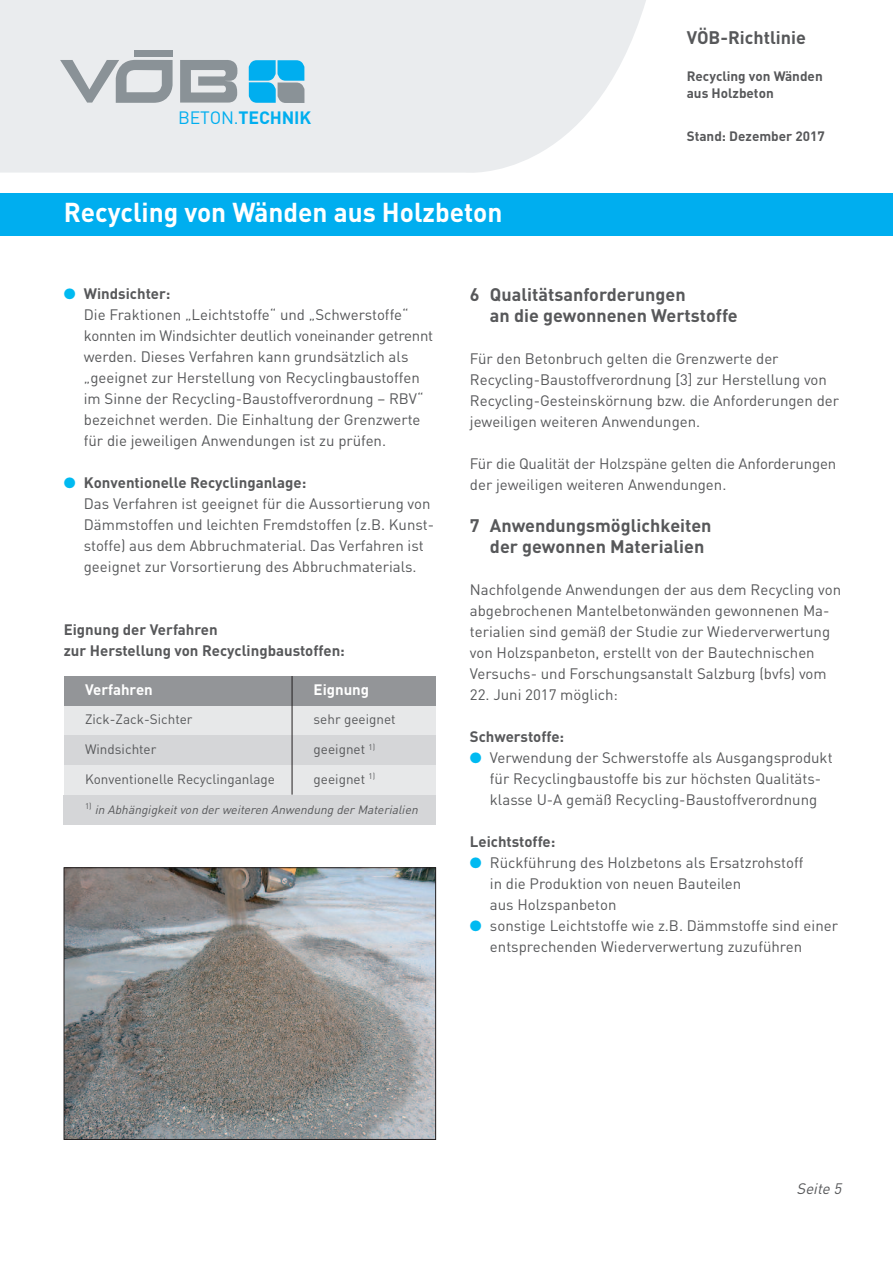
<style>
.page{position:relative;width:893px;height:1263px;background:#fff}
.page>*{position:absolute;margin:0;border:0;box-sizing:border-box;transform-origin:0 0}
.t1{font:700 27px "DINOT";color:#fff}
.t2{font:700 18px/21px "DINOT";color:#57585a}
.t3{font:700 17.7px "DINOT";letter-spacing:-.01em;color:#00aeef}
.t4{font:15px/21px "DINOT";color:#57585a}
.t5{font:700 15px/21px "DINOT";color:#57585a}
.t6{font:700 15px "DINOT";color:#fff}
.t7{font:italic 15px "DINOT";color:#57585a}
.t8{font:13.5px "DINOT";color:#57585a}
.t9{font:700 13.5px/16.5px "DINOT";color:#57585a}
.t10{font:italic 12px "DINOT";color:#57585a}
.s1{font-weight:400}
.s2{color:#00baf1}
.s3{font-weight:700}
</style>
<div class="page">
<svg style="left:0;top:0;width:646px;height:173px;fill:#eaecee"></svg>
<div style="left:134px;top:51px;width:38px;height:6px;background:#8a9297"></div>
<svg style="left:180px;top:60px;width:59px;height:43px"></svg>
<svg style="left:60px;top:60px;width:113px;height:43px"></svg>
<svg style="left:249px;top:60px;width:55px;height:43px"></svg>
<div style="left:0;top:193px;width:893px;height:43px;background:#00aeef"></div>
<div style="left:64px;top:676px;width:228px;height:30px;background:#939598"></div>
<div style="left:292px;top:676px;width:144px;height:30px;background:#939598"></div>
<div style="left:64px;top:706px;width:228px;height:29px;background:#e7e8e9"></div>
<div style="left:292px;top:706px;width:144px;height:29px;background:#e7e8e9"></div>
<div style="left:64px;top:735px;width:228px;height:30px;background:#d5d6d8"></div>
<div style="left:292px;top:735px;width:144px;height:30px;background:#d5d6d8"></div>
<div style="left:64px;top:765px;width:228px;height:30px;background:#e7e8e9"></div>
<div style="left:292px;top:765px;width:144px;height:30px;background:#e7e8e9"></div>
<div style="left:64px;top:795px;width:372px;height:30px;background:#d5d6d8"></div>
<hr style="left:292px;top:676px;width:1px;height:119px;background:#231f20">
<img style="left:66px;top:869px;width:368px;height:269px">
<div style="left:64px;top:867px;width:372px;height:273px;border:1px solid #231f20"></div>
<p class="t3" style="left:178px;top:111px;width:134px"><span class="s1">BETON.</span>TECHNIK</p>
<h1 class="t1" style="left:64px;top:203px;width:440px">Recycling von Wänden aus Holzbeton</h1>
<p class="t2" style="left:687px;top:29px;width:121px">VÖB-Richtlinie</p>
<p class="t9" style="left:687px;top:70px;width:137px">Recycling von Wänden aus Holzbeton</p>
<p class="t9" style="left:687px;top:129px;width:140px">Stand: Dezember 2017</p>
<p class="t4" style="left:84px;top:285px;width:351px;text-indent:-20px"><span class="s2">●</span> <span class="s3">Windsichter:<br></span>Die Fraktionen „Leichtstoffe“ und „Schwerstoffe“ konnten im Windsichter deutlich voneinander getrennt werden. Dieses Verfahren kann grundsätzlich als „geeignet zur Herstellung von Recyclingbaustoffen im Sinne der Recycling-Baustoffverordnung – RBV“ bezeichnet werden. Die Einhaltung der Grenzwerte für die jeweiligen Anwendungen ist zu prüfen.</p>
<p class="t4" style="left:84px;top:474px;width:352px;text-indent:-20px"><span class="s2">●</span> <span class="s3">Konventionelle Recyclinganlage:<br></span>Das Verfahren ist geeignet für die Aussortierung von Dämmstoffen und leichten Fremdstoffen (z.B. Kunst&shy;stoffe) aus dem Abbruchmaterial. Das Verfahren ist geeignet zur Vorsortierung des Abbruchmaterials.</p>
<p class="t5" style="left:64px;top:621px;width:283px">Eignung der Verfahren<br>zur Herstellung von Recyclingbaustoffen:</p>
<p class="t6" style="left:85px;top:684px;width:69px">Verfahren</p>
<p class="t6" style="left:314px;top:684px;width:57px">Eignung</p>
<p class="t8" style="left:85px;top:715px;width:109px">Zick-Zack-Sichter</p>
<p class="t8" style="left:314px;top:715px;width:84px">sehr geeignet</p>
<p class="t8" style="left:85px;top:744px;width:73px">Windsichter</p>
<p class="t8" style="left:314px;top:744px;width:63px">geeignet <sup>1)</sup></p>
<p class="t8" style="left:85px;top:774px;width:191px">Konventionelle Recyclinganlage</p>
<p class="t8" style="left:314px;top:774px;width:63px">geeignet <sup>1)</sup></p>
<p class="t10" style="left:85px;top:805px;width:337px"><sup>1</sup> <sup>)</sup> in Abhängigkeit von der weiteren Anwendung der Materialien</p>
<p class="t2" style="left:490px;top:286px;width:249px;text-indent:-20px">6 Qualitätsanforderungen<br>an die gewonnenen Wertstoffe</p>
<p class="t4" style="left:470px;top:350px;width:371px">Für den Betonbruch gelten die Grenzwerte der Recycling-Baustoffverordnung [3] zur Herstellung von Recycling-Gesteinskörnung bzw. die Anforderungen der jeweiligen weiteren Anwendungen.</p>
<p class="t4" style="left:470px;top:455px;width:368px">Für die Qualität der Holzspäne gelten die Anforderungen der jeweiligen weiteren Anwendungen.</p>
<p class="t2" style="left:490px;top:517px;width:223px;text-indent:-20px">7 Anwendungsmöglichkeiten der gewonnen Materialien</p>
<p class="t4" style="left:470px;top:581px;width:373px">Nachfolgende Anwendungen der aus dem Recycling von abgebrochenen Mantelbetonwänden gewonnenen Ma&shy;terialien sind gemäß der Studie zur Wiederverwertung von Holzspanbeton, erstellt von der Bautechnischen Versuchs- und Forschungsanstalt Salzburg (bvfs) vom</p>
<p class="t4" style="left:470px;top:686px;width:150px">22. Juni 2017 möglich:</p>
<p class="t5" style="left:470px;top:727px;width:96px">Schwerstoffe:</p>
<p class="t4" style="left:470px;top:749px;width:364px;text-align:center"><span class="s2">●</span> Verwendung der Schwerstoffe als Ausgangsprodukt für Recyclingbaustoffe bis zur höchsten Qualitäts&shy;klasse U-A gemäß Recycling-Baustoffverordnung</p>
<p class="t5" style="left:470px;top:832px;width:87px">Leichtstoffe:</p>
<p class="t4" style="left:490px;top:854px;width:315px;text-indent:-20px"><span class="s2">●</span> Rückführung des Holzbetons als Ersatzrohstoff in die Produktion von neuen Bauteilen<br>aus Holzspanbeton</p>
<p class="t4" style="left:490px;top:917px;width:350px;text-indent:-20px"><span class="s2">●</span> sonstige Leichtstoffe wie z.B. Dämmstoffe sind einer entsprechenden Wiederverwertung zuzuführen</p>
<p class="t7" style="left:796px;top:1183px;width:49px">Seite 5</p>
</div>
